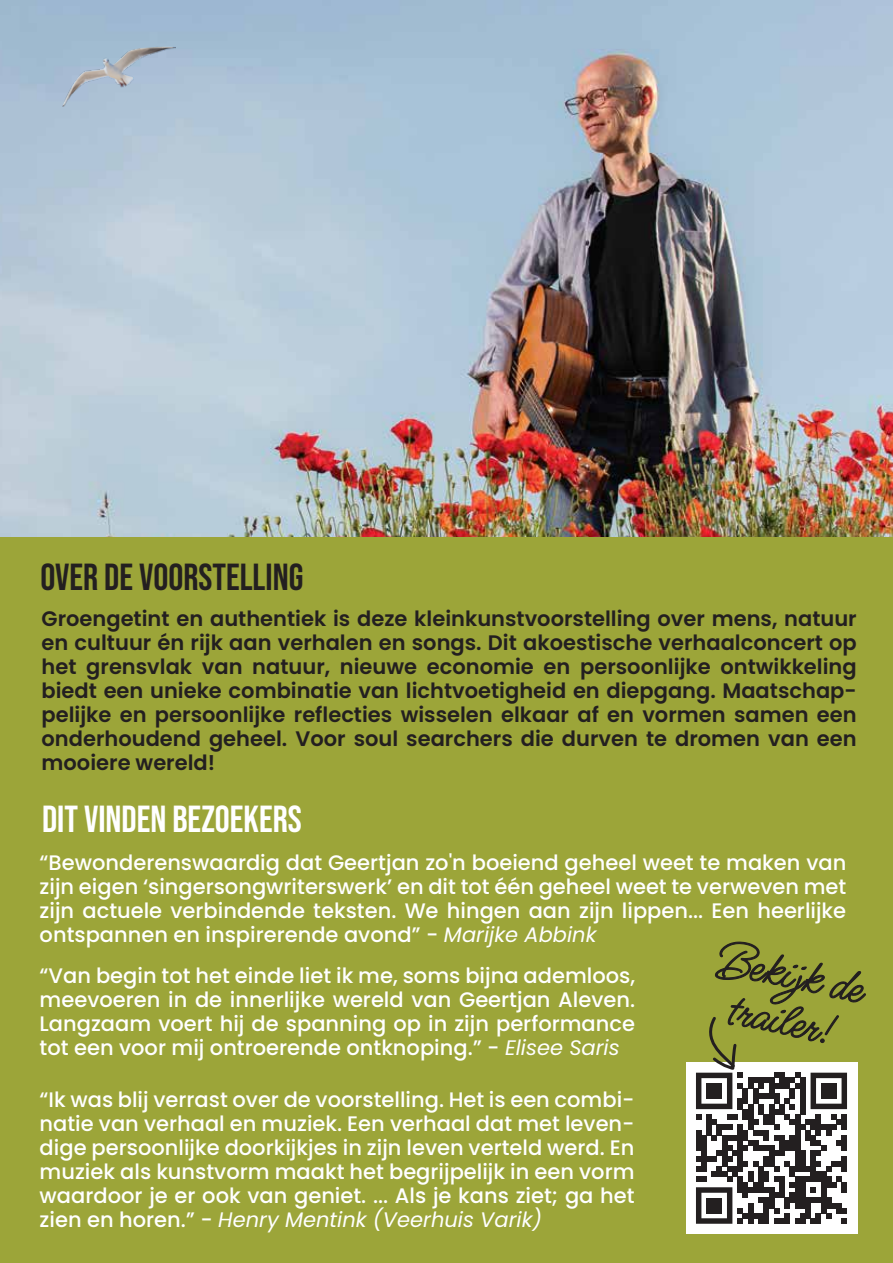
<style>
.page{position:relative;width:893px;height:1263px;background:#fff}
.page>*{position:absolute;margin:0;border:0;box-sizing:border-box;transform-origin:0 0}
.t1{font:37.5px "Bebas Neue";color:#231f20}
.t2{font:37.5px "Bebas Neue";color:#fff}
.t3{font:500 21px/24px "Poppins";color:#fff;text-align:justify}
.t4{font:600 21px/24px "Poppins";color:#231f20;text-align:justify}
.s1{font-weight:400;font-style:italic}
</style>
<div class="page">
<img style="left:0;top:0;width:893px;height:537px">
<img style="left:63px;top:46px;width:112px;height:61px">
<div style="left:0;top:537px;width:893px;height:726px;background:#9ca539"></div>
<div style="left:685px;top:1062px;width:172px;height:172px;background:#fff"></div>
<svg style="left:696px;top:941px;width:170px;height:283px"></svg>
<h1 class="t1" style="left:40px;top:556px;width:265px">OVER DE VOORSTELLING</h1>
<p class="t4" style="left:42px;top:606px;width:817px">Groengetint en authentiek is deze kleinkunstvoorstelling over mens, natuur en cultuur én rijk aan verhalen en songs. Dit akoestische verhaalconcert op het grensvlak van natuur, nieuwe economie en persoonlijke ontwikkeling biedt een unieke combinatie van lichtvoetigheid en diepgang. Maatschap&shy;pelijke en persoonlijke reflecties wisselen elkaar af en vormen samen een onderhoudend geheel. Voor soul searchers die durven te dromen van een mooiere wereld!</p>
<h1 class="t2" style="left:42px;top:798px;width:261px">DIT VINDEN BEZOEKERS</h1>
<p class="t3" style="left:40px;top:850px;width:808px">“Bewonderenswaardig dat Geertjan zo'n boeiend geheel weet te maken van zijn eigen ‘singersongwriterswerk’ en dit tot één geheel weet te verweven met zijn actuele verbindende teksten. We hingen aan zijn lippen... Een heerlijke ontspannen en inspirerende avond” - <span class="s1">Marijke Abbink</span></p>
<p class="t3" style="left:40px;top:964px;width:597px">“Van begin tot het einde liet ik me, soms bijna ademloos, meevoeren in de innerlijke wereld van Geertjan Aleven.<br>Langzaam voert hij de spanning op in zijn performance tot een voor mij ontroerende ontknoping.” - <span class="s1">Elisee Saris</span></p>
<p class="t3" style="left:40px;top:1088px;width:596px">“Ik was blij verrast over de voorstelling. Het is een combi&shy;natie van verhaal en muziek. Een verhaal dat met leven&shy;dige persoonlijke doorkijkjes in zijn leven verteld werd. En muziek als kunstvorm maakt het begrijpelijk in een vorm waardoor je er ook van geniet. ... Als je kans ziet; ga het zien en horen.” - <span class="s1">Henry Mentink (Veerhuis Varik)</span></p>
</div>
